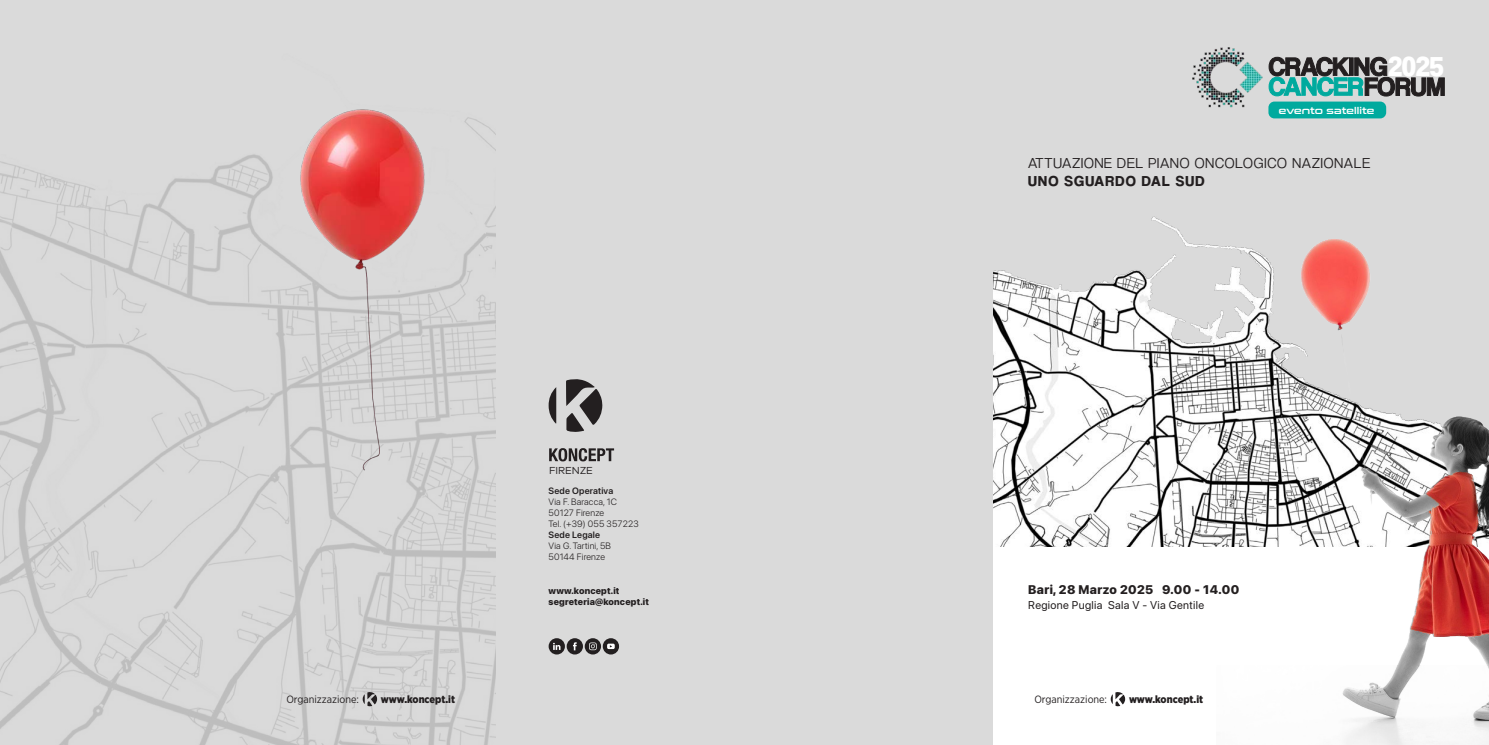
<style>
.page{position:relative;width:1489px;height:745px;background:#fff}
.page>*{position:absolute;margin:0;border:0;box-sizing:border-box;transform-origin:0 0}
.t1{font:28.5px "Coolvetica Hv";color:#fff}
.t2{font:15px "Coolvetica Lt";letter-spacing:.06em;color:#231f20}
.t3{font:700 15px "Coolvetica Rg";letter-spacing:.08em;color:#231f20}
.t4{font:800 12.5px "SF Pro Display";letter-spacing:.03em;color:#231f20}
.t5{font:11.25px "SF Pro Display";letter-spacing:.03em;color:#231f20}
.t6{font:10.62px "Gotham Narrow";color:#231f20}
.t7{font:900 10.62px "Gotham Narrow";letter-spacing:-.005em;color:#231f20}
.t8{font:10.5px "Galano Grotesque";color:#231f20}
.t9{font:600 9.5px "Conthrax";letter-spacing:.01em;color:#fff}
.t10{font:300 9.12px "SF Pro Display";letter-spacing:.02em;color:#231f20}
.t11{font:800 9.12px "SF Pro Display";letter-spacing:.02em;color:#231f20}
.t12{font:600 9.12px "SF Pro Display";letter-spacing:.02em;color:#231f20}
</style>
<div class="page">
<div style="left:992px;top:0;width:496px;height:546px;background:#dadada"></div>
<img style="left:993px;top:92px;width:452px;height:454px">
<img style="left:0;top:0;width:496px;height:744px">
<div style="left:496px;top:0;width:496px;height:744px;background:#dadada"></div>
<svg style="left:548px;top:379px;width:54px;height:53px"></svg>
<svg style="left:549px;top:448px;width:65px;height:13px"></svg>
<svg style="left:584px;top:637px;width:17px;height:17px"></svg>
<svg style="left:589px;top:642px;width:7px;height:7px"></svg>
<svg style="left:566px;top:637px;width:17px;height:17px"></svg>
<svg style="left:573px;top:642px;width:3px;height:8px"></svg>
<svg style="left:548px;top:637px;width:17px;height:17px"></svg>
<svg style="left:553px;top:642px;width:7px;height:7px"></svg>
<svg style="left:602px;top:637px;width:17px;height:17px"></svg>
<svg style="left:607px;top:643px;width:7px;height:5px"></svg>
<img style="left:1215px;top:214px;width:273px;height:530px">
<svg style="left:1110px;top:692px;width:15px;height:13px"></svg>
<img style="left:285px;top:92px;width:161px;height:414px">
<svg style="left:362px;top:691px;width:15px;height:14px"></svg>
<img style="left:1186px;top:47px;width:77px;height:62px">
<svg style="left:1268px;top:56px;width:176px;height:41px"></svg>
<div style="left:1268px;top:101px;width:117px;height:17px;background:#00aa9e;border-radius:6px"></div>
<p class="t9" style="left:1278px;top:103px;width:97px">evento satellite</p>
<p class="t1" style="left:1388px;top:49px;width:57px">2025</p>
<p class="t2" style="left:1028px;top:154px;width:343px">ATTUAZIONE DEL PIANO ONCOLOGICO NAZIONALE</p>
<p class="t3" style="left:1028px;top:172px;width:178px">UNO SGUARDO DAL SUD</p>
<p class="t8" style="left:549px;top:463px;width:45px">FIRENZE</p>
<p class="t12" style="left:548px;top:485px;width:66px">Sede Operativa</p>
<p class="t10" style="left:548px;top:496px;width:70px">Via F. Baracca, 1C</p>
<p class="t10" style="left:548px;top:507px;width:57px">50127 Firenze</p>
<p class="t10" style="left:548px;top:518px;width:92px">Tel. (+39) 055 357223</p>
<p class="t12" style="left:548px;top:529px;width:53px">Sede Legale</p>
<p class="t10" style="left:548px;top:540px;width:64px">Via G. Tartini, 5B</p>
<p class="t10" style="left:548px;top:551px;width:58px">50144 Firenze</p>
<p class="t11" style="left:548px;top:585px;width:72px">www.koncept.it</p>
<p class="t11" style="left:548px;top:596px;width:102px">segreteria@koncept.it</p>
<p class="t4" style="left:1028px;top:582px;width:212px">Bari, 28 Marzo 2025 9.00 - 14.00</p>
<p class="t5" style="left:1028px;top:598px;width:177px">Regione Puglia Sala V - Via Gentile</p>
<p class="t6" style="left:286px;top:692px;width:74px">Organizzazione:</p>
<p class="t7" style="left:381px;top:691px;width:76px">www.koncept.it</p>
<p class="t6" style="left:1034px;top:692px;width:74px">Organizzazione:</p>
<p class="t7" style="left:1128px;top:691px;width:76px">www.koncept.it</p>
</div>
